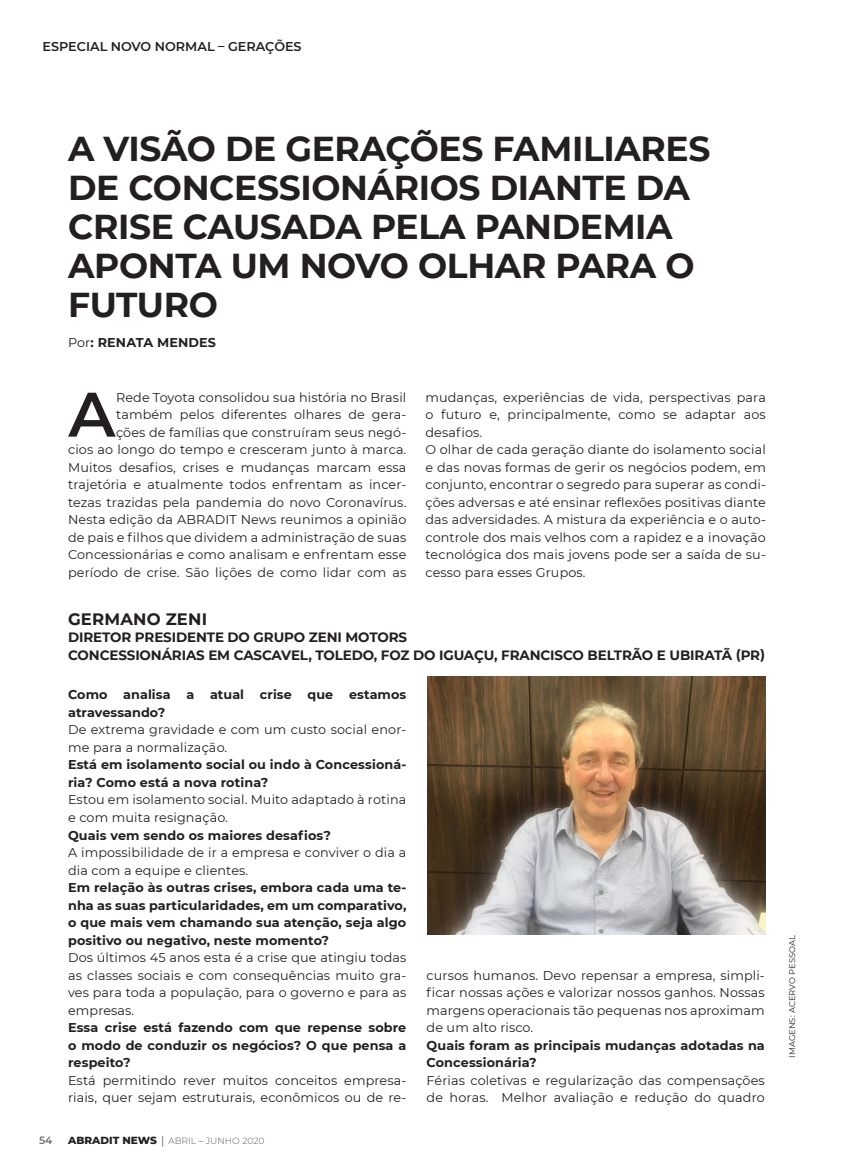
<style>
.page{position:relative;width:851px;height:1170px;background:#fff}
.page>*{position:absolute;margin:0;border:0;box-sizing:border-box;transform-origin:0 0}
.corpo_justificado_1º{font:600 62.7px "Montserrat";color:#231f20}
.titulo_2{font:700 34.5px/39px "Montserrat";letter-spacing:-.01em;color:#231f20}
.vinheta_entretítulo{font:700 16.5px "Montserrat";letter-spacing:.01em;color:#231f20}
.vinheta_entretítulo-2{font:700 13.5px "Montserrat";letter-spacing:-.01em;color:#231f20}
.corpo_justificado_1º-2{font:12.75px/17.5px "Montserrat";letter-spacing:.01em;color:#231f20}
.corpo_justificado_1º-3{font:700 12.75px/17.5px "Montserrat";letter-spacing:.01em;color:#231f20}
.t1{font:600 12.75px "Montserrat";color:#231f20}
.assinatura{font:700 12.75px "Montserrat";letter-spacing:.01em;color:#231f20}
.t2{font:600 10.5px "Montserrat";color:#6c6d70}
.t3{font:300 9px "Montserrat";letter-spacing:.01em;color:#57585a}
.CREDITOS_FOTO_IMAGEM{font:8.25px "Montserrat";letter-spacing:.01em;color:#231f20}
.s1{font-weight:400}
.s2{font-weight:800;font-size:10.5px;color:#231f20}
.s3{font-family:"Myriad Pro";font-weight:400;font-size:10.5px}
</style>
<div class="page">
<img style="left:427px;top:676px;width:338px;height:258px">
<p class="t1" style="left:43px;top:38px;width:260px">ESPECIAL NOVO NORMAL – GERAÇÕES</p>
<p class="titulo_2" style="left:68px;top:127px;width:643px">A VISÃO DE GERAÇÕES FAMILIARES<br>DE CONCESSIONÁRIOS DIANTE DA<br>CRISE CAUSADA PELA PANDEMIA<br>APONTA UM NOVO OLHAR PARA O<br>FUTURO</p>
<p class="assinatura" style="left:68px;top:333px;width:149px"><span class="s1">Por</span>: RENATA MENDES</p>
<p class="corpo_justificado_1º-2" style="left:68px;top:388px;width:340px;text-align:right">Rede Toyota consolidou sua história no Brasil também pelos diferentes olhares de gera-<br>ções de famílias que construíram seus negó-<br>cios ao longo do tempo e cresceram junto à marca.<br>Muitos desafios, crises e mudanças marcam essa trajetória e atualmente todos enfrentam as incer&shy;tezas trazidas pela pandemia do novo Coronavírus.<br>Nesta edição da ABRADIT News reunimos a opinião de pais e filhos que dividem a administração de suas Concessionárias e como analisam e enfrentam esse período de crise. São lições de como lidar com as</p>
<p class="corpo_justificado_1º-2" style="left:425px;top:388px;width:342px;text-align:justify">mudanças, experiências de vida, perspectivas para o futuro e, principalmente, como se adaptar aos desafios.</p>
<p class="corpo_justificado_1º" style="left:68px;top:370px;width:48px">A</p>
<p class="corpo_justificado_1º-2" style="left:425px;top:440px;width:342px;text-align:justify">O olhar de cada geração diante do isolamento social e das novas formas de gerir os negócios podem, em conjunto, encontrar o segredo para superar as condi&shy;ções adversas e até ensinar reflexões positivas diante das adversidades. A mistura da experiência e o auto&shy;controle dos mais velhos com a rapidez e a inovação tecnológica dos mais jovens pode ser a saída de su&shy;cesso para esses Grupos.</p>
<p class="vinheta_entretítulo" style="left:68px;top:607px;width:140px">GERMANO ZENI</p>
<p class="vinheta_entretítulo-2" style="left:68px;top:628px;width:340px">DIRETOR PRESIDENTE DO GRUPO ZENI MOTORS</p>
<p class="vinheta_entretítulo-2" style="left:68px;top:645px;width:698px">CONCESSIONÁRIAS EM CASCAVEL, TOLEDO, FOZ DO IGUAÇU, FRANCISCO BELTRÃO E UBIRATÃ (PR)</p>
<p class="corpo_justificado_1º-3" style="left:68px;top:685px;width:340px">Como analisa a atual crise que estamos atravessando?</p>
<p class="corpo_justificado_1º-2" style="left:68px;top:720px;width:340px">De extrema gravidade e com um custo social enor&shy;me para a normalização.</p>
<p class="corpo_justificado_1º-3" style="left:68px;top:755px;width:340px">Está em isolamento social ou indo à Concessioná&shy;ria? Como está a nova rotina?</p>
<p class="corpo_justificado_1º-2" style="left:68px;top:790px;width:340px">Estou em isolamento social. Muito adaptado à rotina e com muita resignação.</p>
<p class="corpo_justificado_1º-3" style="left:68px;top:825px;width:264px">Quais vem sendo os maiores desafios?</p>
<p class="corpo_justificado_1º-2" style="left:68px;top:843px;width:340px">A impossibilidade de ir a empresa e conviver o dia a dia com a equipe e clientes.</p>
<p class="corpo_justificado_1º-3" style="left:68px;top:878px;width:340px;text-align:justify">Em relação às outras crises, embora cada uma te&shy;nha as suas particularidades, em um comparativo, o que mais vem chamando sua atenção, seja algo positivo ou negativo, neste momento?</p>
<p class="corpo_justificado_1º-2" style="left:68px;top:948px;width:340px;text-align:justify">Dos últimos 45 anos esta é a crise que atingiu todas as classes sociais e com consequências muito gra&shy;ves para toda a população, para o governo e para as empresas.</p>
<p class="corpo_justificado_1º-3" style="left:68px;top:1018px;width:340px;text-align:justify">Essa crise está fazendo com que repense sobre o modo de conduzir os negócios? O que pensa a respeito?</p>
<p class="corpo_justificado_1º-2" style="left:68px;top:1070px;width:340px">Está permitindo rever muitos conceitos empresa&shy;riais, quer sejam estruturais, econômicos ou de re-</p>
<p class="corpo_justificado_1º-2" style="left:426px;top:965px;width:340px;text-align:justify">cursos humanos. Devo repensar a empresa, simpli&shy;ficar nossas ações e valorizar nossos ganhos. Nossas margens operacionais tão pequenas nos aproximam de um alto risco.</p>
<p class="corpo_justificado_1º-3" style="left:426px;top:1035px;width:340px">Quais foram as principais mudanças adotadas na<br>Concessionária?</p>
<p class="corpo_justificado_1º-2" style="left:426px;top:1070px;width:340px">Férias coletivas e regularização das compensações de horas. Melhor avaliação e redução do quadro</p>
<p class="t2" style="left:39px;top:1133px;width:15px">54</p>
<p class="t3" style="left:68px;top:1134px;width:198px"><span class="s2">ABRADIT NEWS</span> <span class="s3">|</span> ABRIL – JUNHO 2020</p>
<p class="CREDITOS_FOTO_IMAGEM" style="left:786px;top:1057px;width:124px;rotate:-90deg">IMAGENS: ACERVO PESSOAL</p>
</div>
